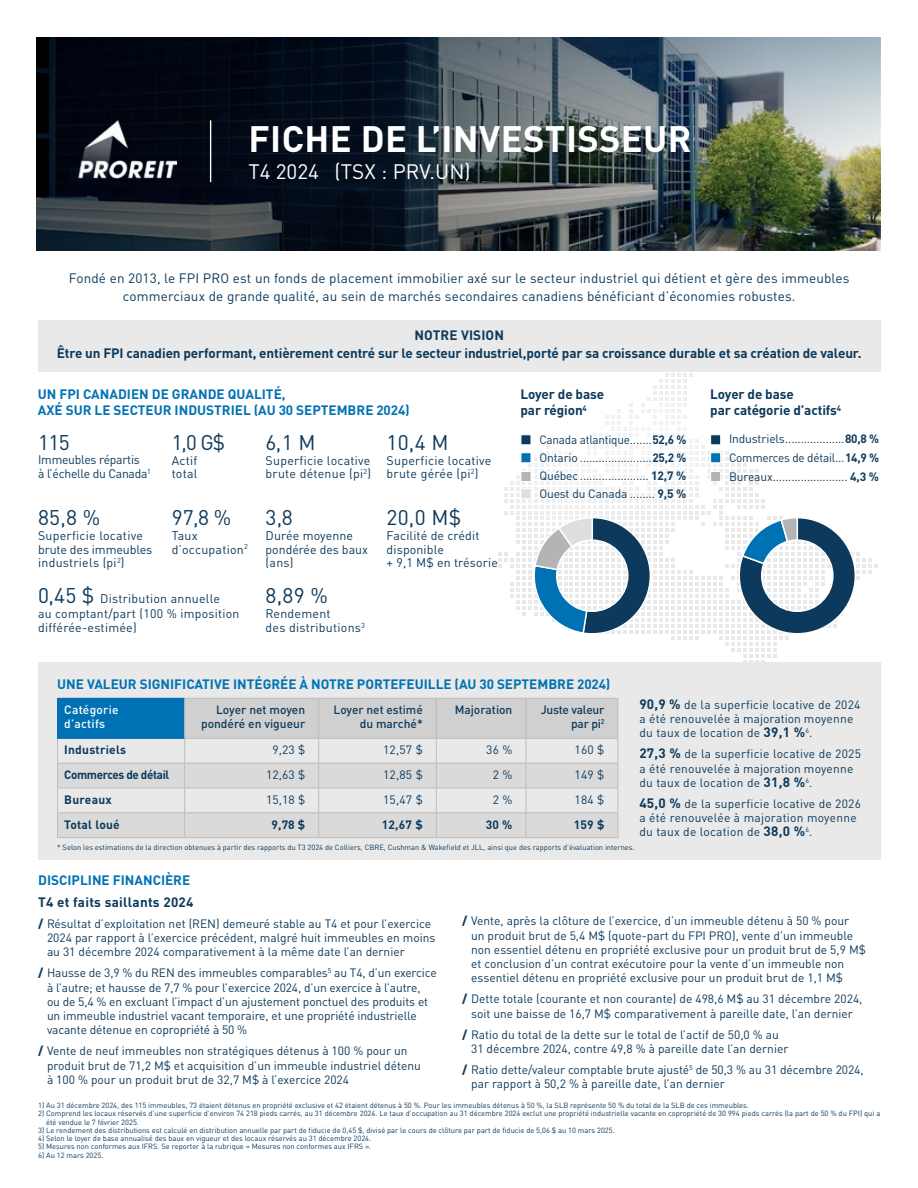
<style>
.page{position:relative;width:918px;height:1188px;background:#fff}
.page>*{position:absolute;margin:0;border:0;box-sizing:border-box;transform-origin:0 0}
.t1{font:700 36.3px "DIN Pro";letter-spacing:.01em;color:#fff}
.t2{font:21px "DIN Pro";letter-spacing:.01em;color:#0d3a5c}
.t3{font:20.7px "DIN Pro";letter-spacing:.005em;color:#fff}
.t4{font:13.5px/18px "DIN Pro";letter-spacing:.01em;color:#0d3a5c;text-align:center}
.t5{font:700 13.5px/16.2px "DIN Pro";letter-spacing:-.01em;color:#0d3a5c}
.t6{font:700 13.5px/16.2px "DIN Pro";color:#0072b4}
.t7{font:700 13.5px "DIN Pro";letter-spacing:.02em;color:#0d3a5c}
.t8{font:12.3px/13.5px "DIN Pro";letter-spacing:.02em;color:#0d3a5c}
.t9{font:12.3px/14.2px "DIN Pro";letter-spacing:-.02em;color:#0d3a5c}
.t10{font:12.3px/13.5px "DIN Pro";color:#0d3a5c}
.t11{font:12px/14.2px "DIN Pro";color:#0d3a5c}
.t12{font:12px/14.2px "DIN Pro";letter-spacing:.02em;color:#0d3a5c}
.t13{font:500 12px/13.5px "DIN Pro";color:#0d3a5c;text-align:right}
.t14{font:700 12px "DIN Pro";letter-spacing:.02em;color:#0d3a5c}
.t15{font:500 12px/13.5px "DIN Pro";letter-spacing:.02em;color:#fff}
.t16{font:500 12px/13.5px "DIN Pro";letter-spacing:-.02em;color:#0d3a5c;text-align:right}
.t17{font:700 12px "DIN Pro";letter-spacing:-.03em;color:#0d3a5c}
.t18{font:7.5px/8.2px "DIN Pro";color:#0d3a5c}
.s1{font-weight:700}
.s2{font-size:21px}
.s3{font-weight:700;font-size:13.5px}
.s4{font-weight:900}
</style>
<div class="page">
<div style="left:38px;top:662px;width:842px;height:197px;background:#e9e9e9"></div>
<svg style="left:57px;top:698px;width:562px;height:140px"></svg>
<hr style="left:526px;top:763px;width:92px;height:1px;background:#bcbcbc">
<svg style="left:498px;top:373px;width:380px;height:289px"></svg>
<img style="left:824px;top:38px;width:56px;height:213px">
<img style="left:37px;top:38px;width:787px;height:213px">
<div style="left:38px;top:320px;width:842px;height:52px;background:#e9e9e9"></div>
<hr style="left:210px;top:120px;width:1px;height:62px;background:#fff">
<img style="left:77px;top:121px;width:100px;height:65px">
<h1 class="t1" style="left:248px;top:108px;width:445px">FICHE DE L’INVESTISSEUR</h1>
<h3 class="t3" style="left:248px;top:155px;width:224px">T4 2024 (TSX : PRV.UN)</h3>
<p class="t4" style="left:69px;top:268px;width:782px">Fondé en 2013, le FPI PRO est un fonds de placement immobilier axé sur le secteur industriel qui détient et gère des immeubles commerciaux de grande qualité, au sein de marchés secondaires canadiens bénéficiant d’économies robustes.</p>
<p class="t5" style="left:57px;top:325px;width:806px;line-height:18px;text-align:center">NOTRE VISION<br>Être un FPI canadien performant, entièrement centré sur le secteur industriel,porté par sa croissance durable et sa création de valeur.</p>
<p class="t6" style="left:38px;top:385px;width:373px">UN FPI CANADIEN DE GRANDE QUALITÉ,<br>AXÉ SUR LE SECTEUR INDUSTRIEL (AU 30 SEPTEMBRE 2024)</p>
<p class="t5" style="left:521px;top:385px;width:85px">Loyer de base par région<sup>4</sup></p>
<p class="t11" style="left:539px;top:430px;width:149px;line-height:18px;text-align:justify">Canada atlantique.......<span class="s1">52,6 % </span>Ontario .......................<span class="s1">25,2 % </span>Québec ...................... <span class="s1">12,7 % </span>Ouest du Canada ........ <span class="s1">9,5 %</span></p>
<h2 class="t2" style="left:172px;top:425px;width:55px">1,0 G$</h2>
<p class="t8" style="left:172px;top:452px;width:27px">Actif total</p>
<h2 class="t2" style="left:172px;top:501px;width:61px">97,8 %</h2>
<p class="t8" style="left:172px;top:528px;width:78px">Taux d’occupation<sup>2</sup></p>
<p class="t8" style="left:38px;top:591px;width:203px;line-height:14.2px"><span class="s2">0,45 $</span> Distribution annuelle<br>au comptant/part (100 % imposition différée-estimée)</p>
<h2 class="t2" style="left:387px;top:425px;width:63px">10,4 M</h2>
<p class="t8" style="left:387px;top:452px;width:106px">Superficie locative brute gérée (pi<sup>2</sup>)</p>
<h2 class="t2" style="left:38px;top:425px;width:33px">115</h2>
<p class="t9" style="left:38px;top:451px;width:114px">Immeubles répartis<br>à l’échelle du Canada<sup>1</sup></p>
<h2 class="t2" style="left:266px;top:425px;width:51px">6,1 M</h2>
<p class="t8" style="left:266px;top:452px;width:107px">Superficie locative brute détenue (pi<sup>2</sup>)</p>
<h2 class="t2" style="left:387px;top:501px;width:76px">20,0 M$</h2>
<p class="t8" style="left:387px;top:528px;width:113px">Facilité de crédit disponible<br>+ 9,1 M$ en trésorie</p>
<h2 class="t2" style="left:38px;top:501px;width:64px">85,8 %</h2>
<p class="t8" style="left:38px;top:528px;width:116px">Superficie locative brute des immeubles industriels (pi<sup>2</sup>)</p>
<h2 class="t2" style="left:266px;top:501px;width:29px">3,8</h2>
<p class="t10" style="left:266px;top:528px;width:104px">Durée moyenne pondérée des baux (ans)</p>
<h2 class="t2" style="left:266px;top:579px;width:64px">8,89 %</h2>
<p class="t8" style="left:266px;top:606px;width:101px">Rendement<br>des distributions<sup>3</sup></p>
<p class="t5" style="left:710px;top:385px;width:132px">Loyer de base<br>par catégorie d’actifs<sup>4</sup></p>
<p class="t11" style="left:729px;top:428px;width:152px;line-height:18.8px;text-align:justify">Industriels...................<span class="s1">80,8 % </span>Commerces de détail...<span class="s1">14,9 % </span>Bureaux........................ <span class="s1">4,3 %</span></p>
<p class="t6" style="left:57px;top:674px;width:555px">UNE VALEUR SIGNIFICATIVE INTÉGRÉE À NOTRE PORTEFEUILLE (AU 30 SEPTEMBRE 2024)</p>
<p class="t15" style="left:64px;top:702px;width:56px">Catégorie d’actifs</p>
<p class="t13" style="left:201px;top:702px;width:106px">Loyer net moyen pondéré en vigueur</p>
<p class="t13" style="left:334px;top:702px;width:91px">Loyer net estimé du marché*</p>
<p class="t13" style="left:455px;top:702px;width:59px">Majoration</p>
<p class="t16" style="left:541px;top:702px;width:65px">Juste valeur par pi<sup>2</sup></p>
<p class="t14" style="left:64px;top:740px;width:63px">Industriels</p>
<p class="t11" style="left:273px;top:742px;width:34px">9,23 $</p>
<p class="t11" style="left:383px;top:742px;width:41px">12,57 $</p>
<p class="t11" style="left:486px;top:742px;width:28px">36 %</p>
<p class="t11" style="left:575px;top:742px;width:31px">160 $</p>
<p class="t17" style="left:64px;top:765px;width:107px">Commerces de détail</p>
<p class="t11" style="left:266px;top:766px;width:41px">12,63 $</p>
<p class="t11" style="left:383px;top:766px;width:41px">12,85 $</p>
<p class="t11" style="left:493px;top:766px;width:21px">2 %</p>
<p class="t11" style="left:575px;top:766px;width:31px">149 $</p>
<p class="t14" style="left:64px;top:790px;width:49px">Bureaux</p>
<p class="t11" style="left:266px;top:791px;width:41px">15,18 $</p>
<p class="t11" style="left:383px;top:791px;width:41px">15,47 $</p>
<p class="t11" style="left:493px;top:791px;width:21px">2 %</p>
<p class="t11" style="left:575px;top:791px;width:31px">184 $</p>
<p class="t14" style="left:64px;top:814px;width:57px">Total loué</p>
<p class="t14" style="left:272px;top:814px;width:35px">9,78 $</p>
<p class="t14" style="left:382px;top:814px;width:43px">12,67 $</p>
<p class="t14" style="left:486px;top:814px;width:28px">30 %</p>
<p class="t14" style="left:574px;top:814px;width:32px">159 $</p>
<p class="t18" style="left:57px;top:843px;width:579px">* Selon les estimations de la direction obtenues à partir des rapports du T3 2024 de Colliers, CBRE, Cushman &amp; Wakefield et JLL, ainsi que des rapports d’évaluation internes.</p>
<p class="t12" style="left:639px;top:696px;width:223px"><span class="s3">90,9 %</span> de la superficie locative de 2024 a été renouvelée à majoration moyenne du taux de location de <span class="s3">39,1 %</span><sup>6</sup>.</p>
<p class="t12" style="left:639px;top:746px;width:223px"><span class="s3">27,3 %</span> de la superficie locative de 2025 a été renouvelée à majoration moyenne du taux de location de <span class="s3">31,8 %</span><sup>6</sup>.</p>
<p class="t12" style="left:639px;top:795px;width:223px"><span class="s3">45,0 %</span> de la superficie locative de 2026 a été renouvelée à majoration moyenne du taux de location de <span class="s3">38,0 %</span><sup>6</sup>.</p>
<p class="t6" style="left:38px;top:870px;width:154px">DISCIPLINE FINANCIÈRE</p>
<p class="t7" style="left:38px;top:891px;width:157px">T4 et faits saillants 2024</p>
<p class="t11" style="left:47px;top:915px;width:390px;text-indent:-9px"><span class="s4">/</span> Résultat d’exploitation net (REN) demeuré stable au T4 et pour l’exercice<br>2024 par rapport à l’exercice précédent, malgré huit immeubles en moins au 31 décembre 2024 comparativement à la même date l’an dernier</p>
<p class="t11" style="left:47px;top:965px;width:391px;text-indent:-9px"><span class="s4">/</span> Hausse de 3,9 % du REN des immeubles comparables<sup>5</sup> au T4, d’un exercice à l’autre; et hausse de 7,7 % pour l’exercice 2024, d’un exercice à l’autre,<br>ou de 5,4 % en excluant l’impact d’un ajustement ponctuel des produits et un immeuble industriel vacant temporaire, et une propriété industrielle vacante détenue en copropriété à 50 %</p>
<p class="t11" style="left:47px;top:1043px;width:375px;text-indent:-9px"><span class="s4">/</span> Vente de neuf immeubles non stratégiques détenus à 100 % pour un produit brut de 71,2 M$ et acquisition d’un immeuble industriel détenu à 100 % pour un produit brut de 32,7 M$ à l’exercice 2024</p>
<p class="t11" style="left:471px;top:913px;width:396px;text-indent:-9px"><span class="s4">/</span> Vente, après la clôture de l’exercice, d’un immeuble détenu à 50 % pour<br>un produit brut de 5,4 M$ (quote-part du FPI PRO), vente d’un immeuble non essentiel détenu en propriété exclusive pour un produit brut de 5,9 M$ et conclusion d’un contrat exécutoire pour la vente d’un immeuble non essentiel détenu en propriété exclusive pour un produit brut de 1,1 M$</p>
<p class="t11" style="left:462px;top:991px;width:402px;text-align:center"><span class="s4">/</span> Dette totale (courante et non courante) de 498,6 M$ au 31 décembre 2024, soit une baisse de 16,7 M$ comparativement à pareille date, l’an dernier</p>
<p class="t11" style="left:471px;top:1026px;width:319px;text-indent:-9px"><span class="s4">/</span> Ratio du total de la dette sur le total de l’actif de 50,0 % au<br>31 décembre 2024, contre 49,8 % à pareille date l’an dernier</p>
<p class="t11" style="left:471px;top:1061px;width:394px;text-indent:-9px"><span class="s4">/</span> Ratio dette/valeur comptable brute ajusté<sup>5</sup> de 50,3 % au 31 décembre 2024, par rapport à 50,2 % à pareille date, l’an dernier</p>
<p class="t18" style="left:38px;top:1101px;width:712px">1) Au 31 décembre 2024, des 115 immeubles, 73 étaient détenus en propriété exclusive et 42 étaient détenus à 50 %. Pour les immeubles détenus à 50 %, la SLB représente 50 % du total de la SLB de ces immeubles.</p>
<p class="t18" style="left:46px;top:1109px;width:836px;text-indent:-8px">2) Comprend les locaux réservés d’une superficie d’environ 74 218 pieds carrés, au 31 décembre 2024. Le taux d’occupation au 31 décembre 2024 exclut une propriété industrielle vacante en copropriété de 30 994 pieds carrés (la part de 50 % du FPI) qui a été vendue le 7 février 2025.</p>
<p class="t18" style="left:38px;top:1125px;width:578px">3) Le rendement des distributions est calculé en distribution annuelle par part de fiducie de 0,45 $, divisé par le cours de clôture par part de fiducie de 5,06 $ au 10 mars 2025.</p>
<p class="t18" style="left:38px;top:1134px;width:335px">4) Selon le loyer de base annualisé des baux en vigueur et des locaux réservés au 31 décembre 2024.</p>
<p class="t18" style="left:38px;top:1142px;width:334px">5) Mesures non conformes aux IFRS. Se reporter à la rubrique « Mesures non conformes aux IFRS ».</p>
<p class="t18" style="left:38px;top:1150px;width:67px">6) Au 12 mars 2025.</p>
</div>
